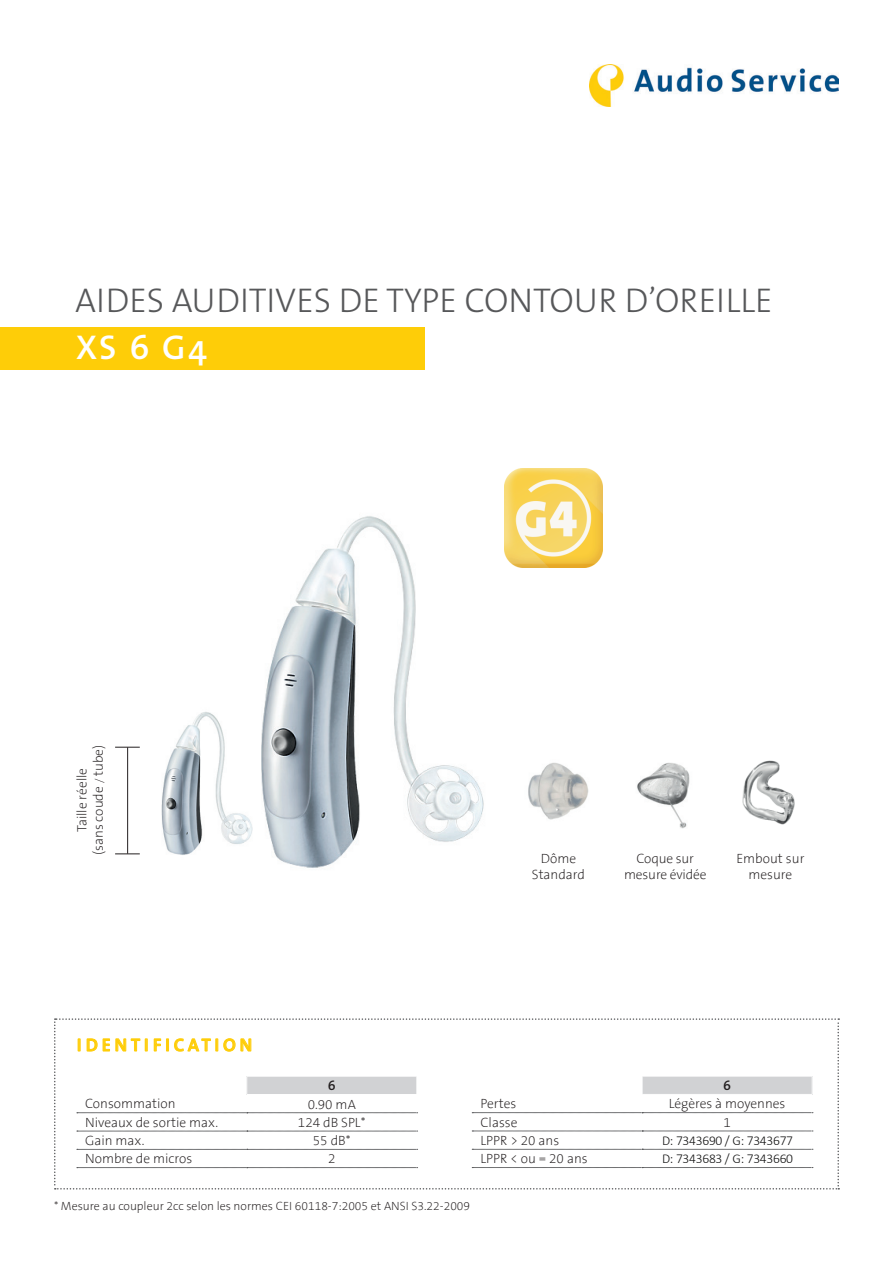
<style>
.page{position:relative;width:893px;height:1263px;background:#fff}
.page>*{position:absolute;margin:0;border:0;box-sizing:border-box;transform-origin:0 0}
.t1{font:300 34.5px "The Sans";color:#57585a}
.t2{font:600 34.5px "The Sans";color:#fff}
.t3{font:600 18px "The Sans";letter-spacing:.215em;color:#fecd08}
.t4{font:200 13.5px/16.2px "The Sans B2";color:#231f20;text-align:center}
.t5{font:300 13.5px/18.8px "Calibri";letter-spacing:-.02em;color:#121212}
.t6{font:600 13.5px "The Sans";color:#231f20}
.t7{font:200 12px "The Sans B2";color:#231f20}
.s1{font-size:10.5px}
</style>
<div class="page">
<div style="left:0;top:327px;width:424px;height:43px;background:#fecd08"></div>
<img style="left:590px;top:64px;width:249px;height:43px">
<img style="left:528px;top:762px;width:61px;height:58px">
<img style="left:637px;top:762px;width:53px;height:67px">
<img style="left:742px;top:760px;width:53px;height:65px">
<img style="left:504px;top:469px;width:99px;height:99px">
<img style="left:261px;top:516px;width:223px;height:352px">
<img style="left:161px;top:712px;width:92px;height:143px">
<hr style="left:127px;top:747px;width:1px;height:107px;background:#231f20">
<svg style="left:115px;top:747px;width:25px;height:1px"></svg>
<svg style="left:115px;top:854px;width:25px;height:1px"></svg>
<svg style="left:54px;top:1018px;width:785px;height:171px"></svg>
<h1 class="t1" style="left:75px;top:272px;width:699px">AIDES AUDITIVES DE TYPE CONTOUR D’OREILLE</h1>
<h1 class="t2" style="left:76px;top:318px;width:133px">XS 6 G4</h1>
<p class="t4" style="left:74px;top:855px;width:112px;rotate:-90deg">Taille réelle<br>(sans coude <span class="s1">/</span> tube)</p>
<p class="t4" style="left:532px;top:851px;width:55px">Dôme<br>Standard</p>
<p class="t4" style="left:624px;top:851px;width:84px">Coque sur mesure évidée</p>
<p class="t4" style="left:736px;top:851px;width:70px">Embout sur mesure</p>
<h2 class="t3" style="left:77px;top:1030px;width:177px">IDENTIFICATION</h2>
<p class="t6" style="left:328px;top:1074px;width:9px">6</p>
<p class="t4" style="left:85px;top:1096px;width:92px">Consommation</p>
<p class="t4" style="left:308px;top:1096px;width:50px">0.90 mA</p>
<p class="t4" style="left:85px;top:1115px;width:134px">Niveaux de sortie max.</p>
<p class="t4" style="left:298px;top:1115px;width:69px">124 dB SPL*</p>
<p class="t4" style="left:85px;top:1133px;width:61px">Gain max.</p>
<p class="t4" style="left:313px;top:1133px;width:39px">55 dB*</p>
<p class="t4" style="left:85px;top:1151px;width:109px">Nombre de micros</p>
<p class="t4" style="left:328px;top:1151px;width:9px">2</p>
<p class="t6" style="left:723px;top:1074px;width:9px">6</p>
<p class="t4" style="left:480px;top:1096px;width:37px">Pertes</p>
<p class="t4" style="left:669px;top:1096px;width:118px">Légères à moyennes</p>
<p class="t4" style="left:480px;top:1115px;width:38px">Classe</p>
<p class="t4" style="left:723px;top:1115px;width:9px">1</p>
<p class="t4" style="left:480px;top:1132px;width:109px;line-height:18.3px;text-align:left">LPPR &gt; 20 ans<br>LPPR &lt; ou = 20 ans</p>
<p class="t5" style="left:662px;top:1131px;width:133px">D: 7343690 / G: 7343677<br>D: 7343683 / G: 7343660</p>
<p class="t7" style="left:54px;top:1200px;width:418px">* Mesure au coupleur 2cc selon les normes CEI 60118-7:2005 et ANSI S3.22-2009</p>
</div>
